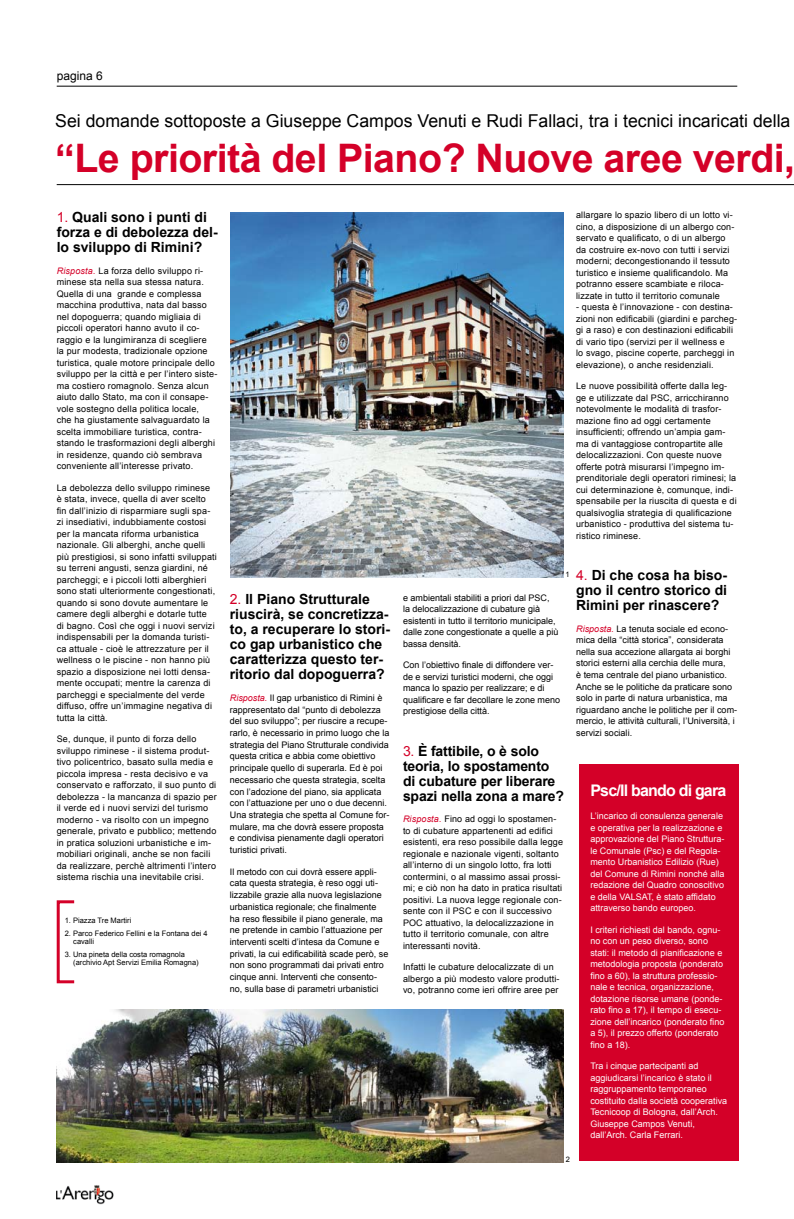
<style>
.page{position:relative;width:794px;height:1219px;background:#fff}
.page>*{position:absolute;margin:0;border:0;box-sizing:border-box;transform-origin:0 0}
.t1{font:700 39.3px "Arial";letter-spacing:-.015em;color:#d40028}
.t2{font:17.7px "Arial";color:#000}
.t3{font:700 16px "Arial";letter-spacing:-.05em;color:#fff}
.t4{font:700 14px/15px "Arial";color:#000}
.t5{font:12px "Arial";color:#000}
.t6{font:9px/11.5px "Arial";letter-spacing:.015em;color:#000}
.t7{font:9px/11.5px "Arial";color:#fff}
.t8{font:7.5px/8.5px "Arial";color:#000}
.s1{font-weight:400;color:#d40028}
.s2{font-style:italic;color:#d40028}
</style>
<div class="page">
<img style="left:56px;top:1185px;width:58px;height:19px">
<hr style="left:57px;top:86px;width:680px;height:1px;background:#000">
<hr style="left:57px;top:184px;width:737px;height:1px;background:#000">
<div style="left:579px;top:764px;width:159px;height:397px;background:#d40028"></div>
<img style="left:230px;top:212px;width:333px;height:365px">
<img style="left:57px;top:1009px;width:506px;height:153px">
<div style="left:57px;top:900px;width:19px;height:83px;border:3px solid #d40028"></div>
<h3 class="t5" style="left:57px;top:69px;width:48px">pagina 6</h3>
<h2 class="t2" style="left:55px;top:111px;width:736px">Sei domande sottoposte a Giuseppe Campos Venuti e Rudi Fallaci, tra i tecnici incaricati della</h2>
<h1 class="t1" style="left:55px;top:136px;width:741px">“Le priorità del Piano? Nuove aree verdi,</h1>
<h3 class="t4" style="left:57px;top:210px;width:163px"><span class="s1">1.</span> Quali sono i punti di forza e di debolezza del&shy;lo sviluppo di Rimini?</h3>
<p class="t6" style="left:57px;top:265px;width:162px"><span class="s2">Risposta.</span> La forza dello sviluppo ri&shy;minese sta nella sua stessa natura.<br>Quella di una grande e complessa macchina produttiva, nata dal basso nel dopoguerra; quando migliaia di piccoli operatori hanno avuto il co&shy;raggio e la lungimiranza di scegliere<br>la pur modesta, tradizionale opzione turistica, quale motore principale dello sviluppo per la città e per l’intero siste&shy;ma costiero romagnolo. Senza alcun aiuto dallo Stato, ma con il consape&shy;vole sostegno della politica locale,<br>che ha giustamente salvaguardato la scelta immobiliare turistica, contra&shy;stando le trasformazioni degli alberghi in residenze, quando ciò sembrava conveniente all’interesse privato.</p>
<p class="t6" style="left:57px;top:482px;width:162px">La debolezza dello sviluppo riminese è stata, invece, quella di aver scelto fin dall’inizio di risparmiare sugli spa&shy;zi insediativi, indubbiamente costosi per la mancata riforma urbanistica nazionale. Gli alberghi, anche quelli più prestigiosi, si sono infatti sviluppati su terreni angusti, senza giardini, né parcheggi; e i piccoli lotti alberghieri sono stati ulteriormente congestionati, quando si sono dovute aumentare le camere degli alberghi e dotarle tutte<br>di bagno. Così che oggi i nuovi servizi indispensabili per la domanda turisti&shy;ca attuale - cioè le attrezzature per il wellness o le piscine - non hanno più spazio a disposizione nei lotti densa&shy;mente occupati; mentre la carenza di parcheggi e specialmente del verde diffuso, offre un’immagine negativa di tutta la città.</p>
<p class="t6" style="left:57px;top:733px;width:162px">Se, dunque, il punto di forza dello sviluppo riminese - il sistema produt&shy;tivo policentrico, basato sulla media e piccola impresa - resta decisivo e va conservato e rafforzato, il suo punto di debolezza - la mancanza di spazio per il verde ed i nuovi servizi del turismo moderno - va risolto con un impegno generale, privato e pubblico; mettendo in pratica soluzioni urbanistiche e im&shy;mobiliari originali, anche se non facili da realizzare, perchè altrimenti l’intero sistema rischia una inevitabile crisi.</p>
<p class="t8" style="left:65px;top:916px;width:68px">1. Piazza Tre Martiri</p>
<p class="t8" style="left:73px;top:929px;width:136px;text-indent:-9px">2. Parco Federico Fellini e la Fontana dei 4 cavalli</p>
<p class="t8" style="left:73px;top:950px;width:127px;text-indent:-9px">3. Una pineta della costa romagnola (archivio Apt Servizi Emilia Romagna)</p>
<h3 class="t4" style="left:230px;top:592px;width:162px"><span class="s1">2.</span> Il Piano Strutturale riuscirà, se concretizza&shy;to, a recuperare lo stori&shy;co gap urbanistico che caratterizza questo ter&shy;ritorio dal dopoguerra?</h3>
<p class="t6" style="left:230px;top:692px;width:161px"><span class="s2">Risposta.</span> Il gap urbanistico di Rimini è rappresentato dal “punto di debolezza del suo sviluppo”; per riuscire a recupe&shy;rarlo, è necessario in primo luogo che la strategia del Piano Strutturale condivida questa critica e abbia come obiettivo principale quello di superarla. Ed è poi necessario che questa strategia, scelta con l’adozione del piano, sia applicata con l’attuazione per uno o due decenni.<br>Una strategia che spetta al Comune for&shy;mulare, ma che dovrà essere proposta e condivisa pienamente dagli operatori turistici privati.</p>
<p class="t6" style="left:230px;top:866px;width:160px">Il metodo con cui dovrà essere appli&shy;cata questa strategia, è reso oggi uti&shy;lizzabile grazie alla nuova legislazione urbanistica regionale; che finalmente ha reso flessibile il piano generale, ma ne pretende in cambio l’attuazione per interventi scelti d’intesa da Comune e privati, la cui edificabilità scade però, se non sono programmati dai privati entro cinque anni. Interventi che consento&shy;no, sulla base di parametri urbanistici</p>
<p class="t6" style="left:576px;top:210px;width:160px">allargare lo spazio libero di un lotto vi&shy;cino, a disposizione di un albergo con&shy;servato e qualificato, o di un albergo da costruire ex-novo con tutti i servizi moderni; decongestionando il tessuto turistico e insieme qualificandolo. Ma potranno essere scambiate e riloca&shy;lizzate in tutto il territorio comunale</p>
<p class="t6" style="left:576px;top:302px;width:162px">- questa è l’innovazione - con destina&shy;zioni non edificabili (giardini e parcheg&shy;gi a raso) e con destinazioni edificabili di vario tipo (servizi per il wellness e<br>lo svago, piscine coperte, parcheggi in elevazione), o anche residenziali.</p>
<p class="t6" style="left:576px;top:381px;width:162px">Le nuove possibilità offerte dalla leg&shy;ge e utilizzate dal PSC, arricchiranno notevolmente le modalità di trasfor&shy;mazione fino ad oggi certamente insufficienti; offrendo un’ampia gam&shy;ma di vantaggiose contropartite alle delocalizzazioni. Con queste nuove offerte potrà misurarsi l’impegno im&shy;prenditoriale degli operatori riminesi; la cui determinazione è, comunque, indi&shy;spensabile per la riuscita di questa e di qualsivoglia strategia di qualificazione urbanistico - produttiva del sistema tu&shy;ristico riminese.</p>
<h3 class="t4" style="left:576px;top:568px;width:152px;text-align:justify"><span class="s1">4.</span> Di che cosa ha biso&shy;gno il centro storico di Rimini per rinascere?</h3>
<p class="t6" style="left:576px;top:623px;width:163px"><span class="s2">Risposta.</span> La tenuta sociale ed econo&shy;mica della “città storica”, considerata nella sua accezione allargata ai borghi storici esterni alla cerchia delle mura,<br>è tema centrale del piano urbanistico.<br>Anche se le politiche da praticare sono solo in parte di natura urbanistica, ma riguardano anche le politiche per il com&shy;mercio, le attività culturali, l’Università, i servizi sociali.</p>
<p class="t8" style="left:565px;top:570px;width:6px">1</p>
<p class="t6" style="left:403px;top:592px;width:157px">e ambientali stabiliti a priori dal PSC, la delocalizzazione di cubature già esistenti in tutto il territorio municipale, dalle zone congestionate a quelle a più bassa densità.</p>
<p class="t6" style="left:403px;top:659px;width:159px">Con l’obiettivo finale di diffondere ver&shy;de e servizi turistici moderni, che oggi manca lo spazio per realizzare; e di qualificare e far decollare le zone meno prestigiose della città.</p>
<h3 class="t4" style="left:403px;top:743px;width:162px"><span class="s1">3.</span> È fattibile, o è solo teoria, lo spostamento di cubature per liberare spazi nella zona a mare?</h3>
<p class="t6" style="left:403px;top:813px;width:161px"><span class="s2">Risposta.</span> Fino ad oggi lo spostamen&shy;to di cubature appartenenti ad edifici esistenti, era reso possibile dalla legge regionale e nazionale vigenti, soltanto all’interno di un singolo lotto, fra lotti contermini, o al massimo assai prossi&shy;mi; e ciò non ha dato in pratica risultati positivi. La nuova legge regionale con&shy;sente con il PSC e con il successivo POC attuativo, la delocalizzazione in tutto il territorio comunale, con altre interessanti novità.</p>
<p class="t6" style="left:403px;top:961px;width:158px">Infatti le cubature delocalizzate di un albergo a più modesto valore produtti&shy;vo, potranno come ieri offrire aree per</p>
<h3 class="t3" style="left:590px;top:781px;width:137px">Psc/Il bando di gara</h3>
<p class="t7" style="left:590px;top:810px;width:136px">L’incarico di consulenza generale e operativa per la realizzazione e approvazione del Piano Struttura&shy;le Comunale (Psc) e del Regola&shy;mento Urbanistico Edilizio (Rue) del Comune di Rimini nonché alla redazione del Quadro conoscitivo e della VALSAT, è stato affidato attraverso bando europeo.</p>
<p class="t7" style="left:590px;top:924px;width:136px">I criteri richiesti dal bando, ognu&shy;no con un peso diverso, sono stati: il metodo di pianificazione e metodologia proposta (ponderato fino a 60), la struttura professio&shy;nale e tecnica, organizzazione, dotazione risorse umane (ponde&shy;rato fino a 17), il tempo di esecu&shy;zione dell’incarico (ponderato fino a 5), il prezzo offerto (ponderato fino a 18).</p>
<p class="t7" style="left:590px;top:1060px;width:138px">Tra i cinque partecipanti ad aggiudicarsi l’incarico è stato il raggruppamento temporaneo costituito dalla società cooperativa<br>Tecnicoop di Bologna, dall’Arch.<br>Giuseppe Campos Venuti, dall’Arch. Carla Ferrari.</p>
<p class="t8" style="left:566px;top:1155px;width:6px">2</p>
</div>
